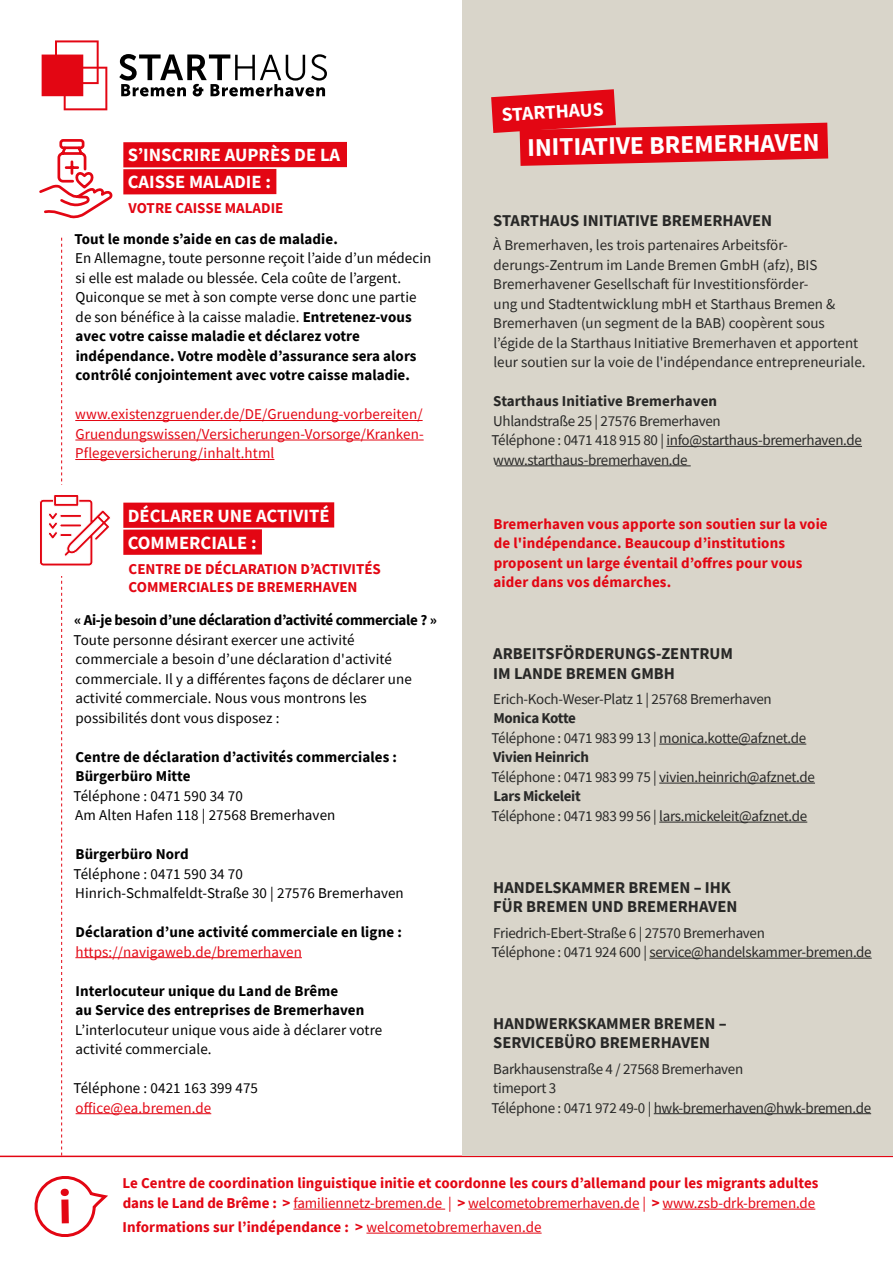
<style>
.page{position:relative;width:893px;height:1263px;background:#fff}
.page>*{position:absolute;margin:0;border:0;box-sizing:border-box;transform-origin:0 0}
.t1{font:700 25.5px "Source Sans Pro";color:#fff}
.t2{font:700 19.5px "Source Sans Pro";color:#fff}
.t3{font:700 18.6px/27px "Source Sans Pro";color:#fff}
.t4{font:700 16.5px/19.5px "Source Sans Pro";color:#282827}
.t5{font:15px/19.5px "Source Sans Pro";letter-spacing:.005em;color:#000}
.t6{font:15px/19.5px "Source Sans Pro";letter-spacing:-.02em;color:#282827}
.t7{font:700 15px/19.5px "Source Sans Pro";letter-spacing:.005em;color:#e30613}
.t8{font:15px/19.5px "Source Sans Pro";color:#282827}
.t9{font:700 15px/19.5px "Source Sans Pro";letter-spacing:.005em;color:#000}
.t10{font:15px/19.5px "Source Sans Pro";letter-spacing:.005em;color:#e30613;text-align:justify}
.t11{font:700 15px "Source Sans Pro";letter-spacing:-.02em;color:#000}
.t12{font:700 15px "Source Sans Pro";letter-spacing:-.02em;color:#282827}
.t13{font:700 15px "Source Sans Pro";letter-spacing:.005em;color:#282827}
.s1{font-weight:700}
.s2{font-weight:400}
</style>
<div class="page">
<svg style="left:0;top:1155px;width:893px;height:78px"></svg>
<svg style="left:39px;top:238px;width:72px;height:923px"></svg>
<svg style="left:39px;top:139px;width:74px;height:80px"></svg>
<svg style="left:28px;top:1169px;width:83px;height:68px"></svg>
<div style="left:462px;top:0;width:431px;height:1156px;background:#d9d5ca"></div>
<svg style="left:491px;top:89px;width:337px;height:77px"></svg>
<div style="left:123px;top:142px;width:224px;height:25px;background:#e30613"></div>
<div style="left:123px;top:502px;width:211px;height:26px;background:#e30613"></div>
<div style="left:123px;top:169px;width:153px;height:25px;background:#e30613"></div>
<div style="left:123px;top:529px;width:139px;height:26px;background:#e30613"></div>
<hr style="left:75px;top:420px;width:348px;height:1px;background:#e30613">
<hr style="left:75px;top:440px;width:349px;height:1px;background:#e30613">
<hr style="left:75px;top:459px;width:199px;height:1px;background:#e30613">
<hr style="left:75px;top:957px;width:227px;height:1px;background:#e30613">
<hr style="left:76px;top:1113px;width:135px;height:1px;background:#e30613">
<hr style="left:659px;top:744px;width:147px;height:1px;background:#282827">
<hr style="left:659px;top:783px;width:156px;height:1px;background:#282827">
<hr style="left:659px;top:822px;width:148px;height:1px;background:#282827">
<hr style="left:649px;top:958px;width:223px;height:1px;background:#282827">
<hr style="left:654px;top:1113px;width:217px;height:1px;background:#282827">
<hr style="left:293px;top:1209px;width:152px;height:1px;background:#e30613">
<hr style="left:468px;top:1209px;width:171px;height:1px;background:#e30613">
<hr style="left:662px;top:1209px;width:153px;height:1px;background:#e30613">
<hr style="left:366px;top:1233px;width:176px;height:1px;background:#e30613">
<hr style="left:666px;top:446px;width:196px;height:1px;background:#282827">
<hr style="left:496px;top:465px;width:195px;height:1px;background:#282827">
<svg style="left:42px;top:40px;width:65px;height:70px"></svg>
<svg style="left:119px;top:54px;width:208px;height:42px"></svg>
<p class="t3" style="left:128px;top:141px;width:214px">S’INSCRIRE AUPRÈS DE LA<br>CAISSE MALADIE :</p>
<p class="t7" style="left:129px;top:198px;width:156px">VOTRE CAISSE MALADIE</p>
<p class="t9" style="left:74px;top:229px;width:265px">Tout le monde s’aide en cas de maladie.</p>
<p class="t5" style="left:75px;top:249px;width:357px">En Allemagne, toute personne reçoit l’aide d’un médecin si elle est malade ou blessée. Cela coûte de l’argent.<br>Quiconque se met à son compte verse donc une partie de son bénéfice à la caisse maladie. <span class="s1">Entretenez-vous avec votre caisse maladie et déclarez votre indépendance. Votre modèle d’assurance sera alors contrôlé conjointement avec votre caisse maladie.</span></p>
<p class="t10" style="left:75px;top:405px;width:350px">www.existenzgruender.de/DE/Gruendung-vorbereiten/ Gruendungswissen/Versicherungen-Vorsorge/Kranken-Pflegeversicherung/inhalt.html</p>
<p class="t3" style="left:128px;top:502px;width:203px">DÉCLARER UNE ACTIVITÉ<br>COMMERCIALE :</p>
<p class="t7" style="left:129px;top:560px;width:254px;line-height:18px">CENTRE DE DÉCLARATION D’ACTIVITÉS<br>COMMERCIALES DE BREMERHAVEN</p>
<p class="t11" style="left:74px;top:610px;width:364px">« Ai-je besoin d’une déclaration d’activité commerciale ? »</p>
<p class="t5" style="left:74px;top:630px;width:340px">Toute personne désirant exercer une activité commerciale a besoin d’une déclaration d'activité commerciale. Il y a différentes façons de déclarer une activité commerciale. Nous vous montrons les possibilités dont vous disposez :</p>
<p class="t9" style="left:75px;top:746px;width:323px">Centre de déclaration d’activités commerciales :<br>Bürgerbüro Mitte</p>
<p class="t5" style="left:74px;top:786px;width:263px">Téléphone : 0471 590 34 70<br>Am Alten Hafen 118 | 27568 Bremerhaven</p>
<p class="t9" style="left:75px;top:844px;width:115px">Bürgerbüro Nord</p>
<p class="t5" style="left:74px;top:864px;width:332px">Téléphone : 0471 590 34 70<br>Hinrich-Schmalfeldt-Straße 30 | 27576 Bremerhaven</p>
<p class="t9" style="left:75px;top:922px;width:328px">Déclaration d’une activité commerciale en ligne :</p>
<p class="t10" style="left:75px;top:942px;width:228px">https://navigaweb.de/bremerhaven</p>
<p class="t9" style="left:75px;top:980px;width:290px">Interlocuteur unique du Land de Brême<br>au Service des entreprises de Bremerhaven</p>
<p class="t5" style="left:75px;top:1020px;width:309px">L’interlocuteur unique vous aide à déclarer votre activité commerciale.</p>
<p class="t5" style="left:74px;top:1078px;width:186px">Téléphone : 0421 163 399 475</p>
<p class="t10" style="left:76px;top:1098px;width:137px">office@ea.bremen.de</p>
<h2 class="t2" style="left:501px;top:101px;width:103px;rotate:-3deg">STARTHAUS</h2>
<h1 class="t1" style="left:527px;top:130px;width:294px;rotate:-1deg">INITIATIVE BREMERHAVEN</h1>
<p class="t4" style="left:493px;top:210px;width:280px">STARTHAUS INITIATIVE BREMERHAVEN</p>
<p class="t8" style="left:493px;top:235px;width:374px">À Bremerhaven, les trois partenaires Arbeitsför&shy;derungs-Zentrum im Lande Bremen GmbH (afz), BIS Bremerhavener Gesellschaft für Investitionsförder-<br>ung und Stadtentwicklung mbH et Starthaus Bremen &amp; Bremerhaven (un segment de la BAB) coopèrent sous l’égide de la Starthaus Initiative Bremerhaven et apportent leur soutien sur la voie de l'indépendance entrepreneuriale.</p>
<p class="t13" style="left:493px;top:391px;width:225px">Starthaus Initiative Bremerhaven</p>
<p class="t6" style="left:492px;top:411px;width:372px">Uhlandstraße 25 | 27576 Bremerhaven<br>Téléphone : 0471 418 915 80 | info@starthaus-bremerhaven.de www.starthaus-bremerhaven.de</p>
<p class="t7" style="left:493px;top:514px;width:336px">Bremerhaven vous apporte son soutien sur la voie de l'indépendance. Beaucoup d’institutions proposent un large éventail d’offres pour vous aider dans vos démarches.</p>
<p class="t4" style="left:493px;top:644px;width:241px">ARBEITSFÖRDERUNGS-ZENTRUM<br>IM LANDE BREMEN GMBH</p>
<p class="t6" style="left:493px;top:689px;width:280px">Erich-Koch-Weser-Platz 1 | 25768 Bremerhaven</p>
<p class="t12" style="left:493px;top:708px;width:84px">Monica Kotte</p>
<p class="t6" style="left:492px;top:728px;width:316px">Téléphone : 0471 983 99 13 | monica.kotte@afznet.de</p>
<p class="t12" style="left:493px;top:747px;width:97px">Vivien Heinrich</p>
<p class="t6" style="left:492px;top:767px;width:325px">Téléphone : 0471 983 99 75 | vivien.heinrich@afznet.de</p>
<p class="t12" style="left:493px;top:786px;width:89px">Lars Mickeleit</p>
<p class="t6" style="left:492px;top:806px;width:317px">Téléphone : 0471 983 99 56 | lars.mickeleit@afznet.de</p>
<p class="t4" style="left:493px;top:877px;width:246px">HANDELSKAMMER BREMEN – IHK<br>FÜR BREMEN UND BREMERHAVEN</p>
<p class="t6" style="left:492px;top:923px;width:382px">Friedrich-Ebert-Straße 6 | 27570 Bremerhaven<br>Téléphone : 0471 924 600 | service@handelskammer-bremen.de</p>
<p class="t4" style="left:493px;top:1013px;width:235px">HANDWERKSKAMMER BREMEN –<br>SERVICEBÜRO BREMERHAVEN</p>
<p class="t6" style="left:492px;top:1059px;width:381px">Barkhausenstraße 4 / 27568 Bremerhaven<br>timeport 3<br>Téléphone : 0471 972 49-0 | hwk-bremerhaven@hwk-bremen.de</p>
<p class="t7" style="left:122px;top:1173px;width:698px">Le Centre de coordination linguistique initie et coordonne les cours d’allemand pour les migrants adultes dans le Land de Brême : &gt; <span class="s2">familiennetz-bremen.de |</span> &gt; <span class="s2">welcometobremerhaven.de |</span> &gt; <span class="s2">www.zsb-drk-bremen.de</span></p>
<p class="t7" style="left:122px;top:1217px;width:421px">Informations sur l’indépendance : &gt; <span class="s2">welcometobremerhaven.de</span></p>
</div>
